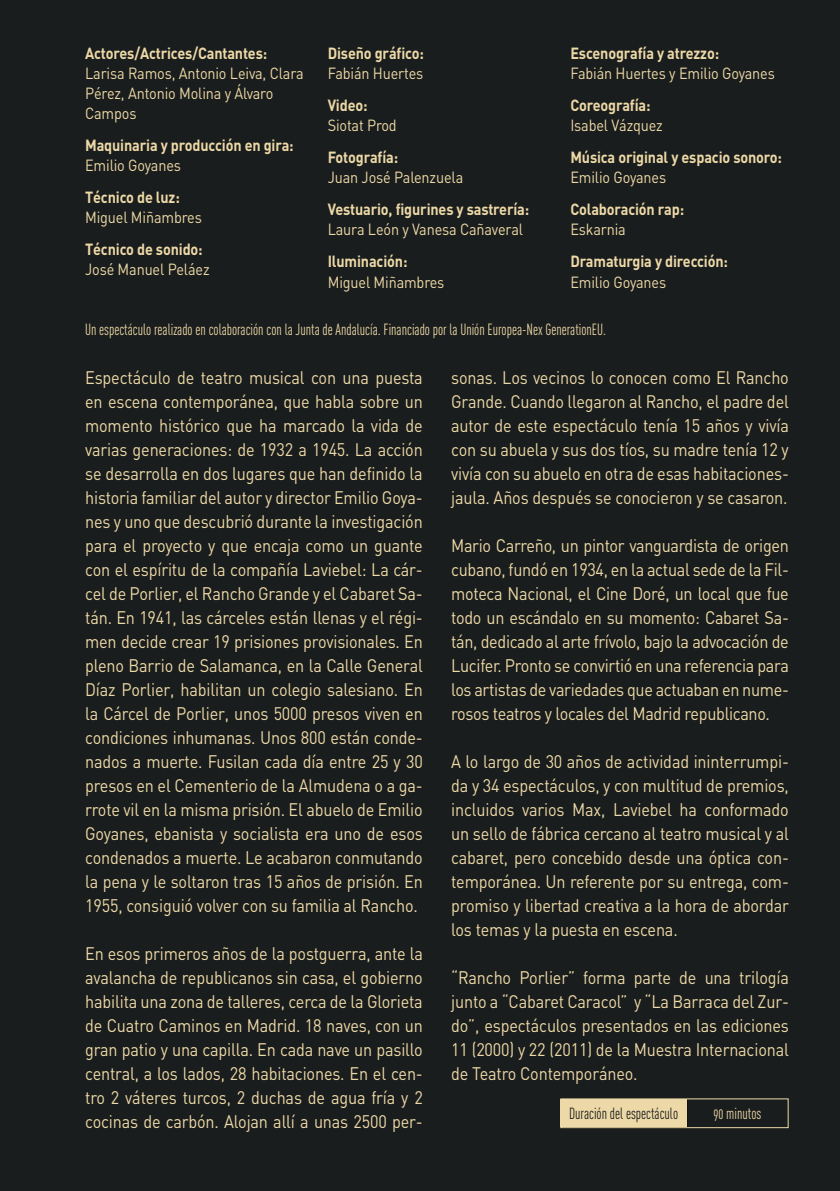
<style>
.page{position:relative;width:840px;height:1191px;background:#fff}
.page>*{position:absolute;margin:0;border:0;box-sizing:border-box;transform-origin:0 0}
.t1{font:18px/24px "DIN";letter-spacing:-.01em;color:#edd9a7;text-align:justify;scale:.9 1}
.t2{font:16px/20px "DIN";letter-spacing:-.01em;color:#edd9a7;scale:.9 1}
.t3{font:700 16px "DIN";letter-spacing:-.01em;color:#edd9a7;scale:.9 1}
.t4{font:16px "DIN Cond Regular Alternate";color:#edd9a7;scale:.9 1}
.t5{font:16px "DIN Cond Regular Alternate";color:#1a1d1d;scale:.9 1}
</style>
<div class="page">
<div style="left:0;top:0;width:839px;height:1191px;background:#1a1d1d"></div>
<div style="left:560px;top:1098px;width:228px;height:30px;border:1px solid #edd9a7"></div>
<div style="left:560px;top:1099px;width:126px;height:28px;background:#edd9a7"></div>
<p class="t3" style="left:85px;top:43px;width:204px">Actores/Actrices/Cantantes:</p>
<p class="t2" style="left:85px;top:63px;width:244px">Larisa Ramos, Antonio Leiva, Clara<br>Pérez, Antonio Molina y Álvaro<br>Campos</p>
<p class="t3" style="left:85px;top:135px;width:233px">Maquinaria y producción en gira:</p>
<p class="t2" style="left:85px;top:155px;width:108px">Emilio Goyanes</p>
<p class="t3" style="left:85px;top:187px;width:107px">Técnico de luz:</p>
<p class="t2" style="left:85px;top:207px;width:131px">Miguel Miñambres</p>
<p class="t3" style="left:85px;top:239px;width:132px">Técnico de sonido:</p>
<p class="t2" style="left:85px;top:259px;width:140px">José Manuel Peláez</p>
<p class="t3" style="left:570px;top:43px;width:167px">Escenografía y atrezzo:</p>
<p class="t2" style="left:570px;top:63px;width:229px">Fabián Huertes y Emilio Goyanes</p>
<p class="t3" style="left:570px;top:95px;width:90px">Coreografía:</p>
<p class="t2" style="left:570px;top:115px;width:104px">Isabel Vázquez</p>
<p class="t3" style="left:570px;top:147px;width:236px">Música original y espacio sonoro:</p>
<p class="t2" style="left:570px;top:167px;width:108px">Emilio Goyanes</p>
<p class="t3" style="left:570px;top:199px;width:128px">Colaboración rap:</p>
<p class="t2" style="left:570px;top:219px;width:63px">Eskarnia</p>
<p class="t3" style="left:570px;top:251px;width:177px">Dramaturgia y dirección:</p>
<p class="t2" style="left:570px;top:271px;width:108px">Emilio Goyanes</p>
<p class="t4" style="left:85px;top:320px;width:580px">Un espectáculo realizado en colaboración con la Junta de Andalucía. Financiado por la Unión Europea-Nex GenerationEU.</p>
<p class="t3" style="left:327px;top:43px;width:108px">Diseño gráfico:</p>
<p class="t2" style="left:327px;top:63px;width:108px">Fabián Huertes</p>
<p class="t3" style="left:327px;top:95px;width:46px">Video:</p>
<p class="t2" style="left:327px;top:115px;width:78px">Siotat Prod</p>
<p class="t3" style="left:327px;top:147px;width:80px">Fotografía:</p>
<p class="t2" style="left:327px;top:167px;width:152px">Juan José Palenzuela</p>
<p class="t3" style="left:327px;top:199px;width:225px">Vestuario, figurines y sastrería:</p>
<p class="t2" style="left:327px;top:219px;width:218px">Laura León y Vanesa Cañaveral</p>
<p class="t3" style="left:327px;top:251px;width:90px">Iluminación:</p>
<p class="t2" style="left:327px;top:271px;width:131px">Miguel Miñambres</p>
<p class="t1" style="left:85px;top:365px;width:376px">Espectáculo de teatro musical con una puesta en escena contemporánea, que habla sobre un momento histórico que ha marcado la vida de varias generaciones: de 1932 a 1945. La acción se desarrolla en dos lugares que han definido la historia familiar del autor y director Emilio Goya&shy;nes y uno que descubrió durante la investigación para el proyecto y que encaja como un guante con el espíritu de la compañía Laviebel: La cár&shy;cel de Porlier, el Rancho Grande y el Cabaret Sa&shy;tán. En 1941, las cárceles están llenas y el régi&shy;men decide crear 19 prisiones provisionales. En pleno Barrio de Salamanca, en la Calle General Díaz Porlier, habilitan un colegio salesiano. En la Cárcel de Porlier, unos 5000 presos viven en condiciones inhumanas. Unos 800 están conde&shy;nados a muerte. Fusilan cada día entre 25 y 30 presos en el Cementerio de la Almudena o a ga&shy;rrote vil en la misma prisión. El abuelo de Emilio Goyanes, ebanista y socialista era uno de esos condenados a muerte. Le acabaron conmutando la pena y le soltaron tras 15 años de prisión. En 1955, consiguió volver con su familia al Rancho.</p>
<p class="t1" style="left:85px;top:941px;width:376px">En esos primeros años de la postguerra, ante la avalancha de republicanos sin casa, el gobierno habilita una zona de talleres, cerca de la Glorieta de Cuatro Caminos en Madrid. 18 naves, con un gran patio y una capilla. En cada nave un pasillo central, a los lados, 28 habitaciones. En el cen&shy;tro 2 váteres turcos, 2 duchas de agua fría y 2 cocinas de carbón. Alojan allí a unas 2500 per-</p>
<p class="t1" style="left:451px;top:365px;width:376px">sonas. Los vecinos lo conocen como El Rancho Grande. Cuando llegaron al Rancho, el padre del autor de este espectáculo tenía 15 años y vivía con su abuela y sus dos tíos, su madre tenía 12 y vivía con su abuelo en otra de esas habitaciones&shy;jaula. Años después se conocieron y se casaron.</p>
<p class="t1" style="left:451px;top:533px;width:376px">Mario Carreño, un pintor vanguardista de origen cubano, fundó en 1934, en la actual sede de la Fil&shy;moteca Nacional, el Cine Doré, un local que fue todo un escándalo en su momento: Cabaret Sa&shy;tán, dedicado al arte frívolo, bajo la advocación de Lucifer. Pronto se convirtió en una referencia para los artistas de variedades que actuaban en nume&shy;rosos teatros y locales del Madrid republicano.</p>
<p class="t1" style="left:451px;top:749px;width:376px">A lo largo de 30 años de actividad ininterrumpi&shy;da y 34 espectáculos, y con multitud de premios, incluidos varios Max, Laviebel ha conformado un sello de fábrica cercano al teatro musical y al cabaret, pero concebido desde una óptica con&shy;temporánea. Un referente por su entrega, com&shy;promiso y libertad creativa a la hora de abordar los temas y la puesta en escena.</p>
<p class="t1" style="left:451px;top:965px;width:376px">“Rancho Porlier” forma parte de una trilogía junto a “Cabaret Caracol” y “La Barraca del Zur&shy;do”, espectáculos presentados en las ediciones 11 (2000) y 22 (2011) de la Muestra Internacional de Teatro Contemporáneo.</p>
<p class="t5" style="left:568px;top:1103px;width:123px">Duración del espectáculo</p>
<p class="t4" style="left:713px;top:1103px;width:55px">90 minutos</p>
</div>
